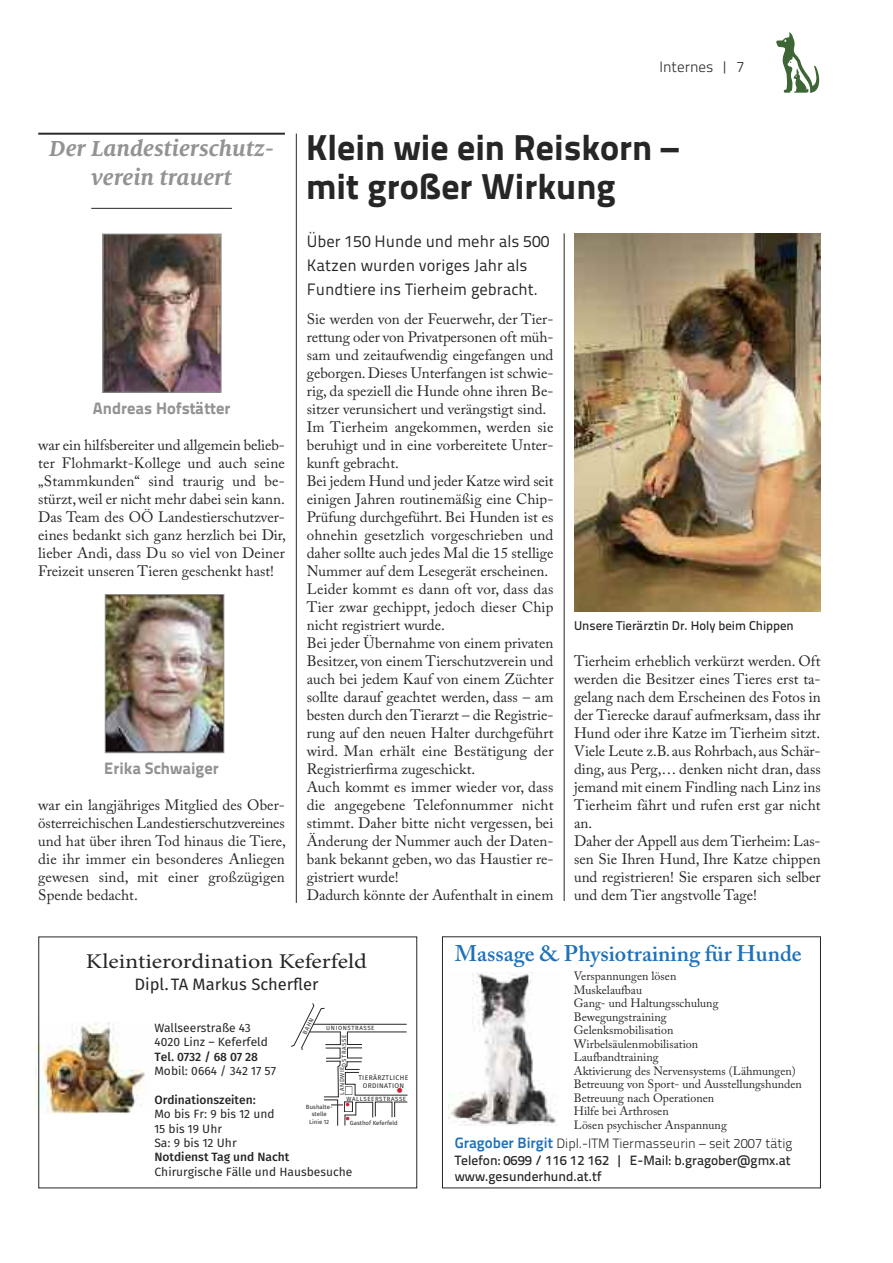
<style>
.page{position:relative;width:893px;height:1263px;background:#fff}
.page>*{position:absolute;margin:0;border:0;box-sizing:border-box;transform-origin:0 0}
.t1{font:36px/39px "Titillium Text 25 L 999 wt";color:#272627}
.t2{font:italic 700 24px/28.8px "Milo Serif OT";color:#939393;text-align:center}
.t3{font:600 22.5px "Adobe Caslon Pro";color:#1f71b9}
.t4{font:21px "Minion Pro";color:#272627;scale:1.15 1}
.t5{font:21px "Adobe Caslon Pro";color:#cc2235}
.t6{font:16.5px/24px "Titillium Maps 29 L 400 wt";color:#272627}
.t7{font:16.5px "Titillium Text 25 L 999 wt";color:#939393}
.t8{font:16.5px "Fira Sans OT";color:#272627}
.t9{font:15px/18px "Adobe Caslon Pro";color:#272627}
.t10{font:15px "Titillium Text 25 L 250 wt";color:#272627}
.t11{font:15px/14.2px "Adobe Caslon Pro";color:#cc2235}
.t12{font:13.5px/16.5px "Titillium Text 25 L 600 wt";color:#272627}
.t13{font:13.5px "Titillium Text 25 L 250 wt";color:#272627}
.t14{font:12.75px "Titillium Text 25 L 600 wt";color:#272627}
.t15{font:12px/13.5px "Adobe Caslon Pro";color:#272627}
.t16{font:12px/14.4px "Fira Sans OT";color:#272627}
.t17{font:12px "Fira Sans OT Medium";color:#272627}
.t18{font:6.75px/8.1px "Fira Sans OT";letter-spacing:.05em;color:#272627;text-align:center}
.t19{font:6px "Fira Sans OT";letter-spacing:.1em;color:#272627}
.t20{font:6px/7.2px "Fira Sans OT";color:#272627;text-align:center}
.s1{font-family:"Titillium Text 25 L 800 wt";font-size:15px;color:#1f71b9}
</style>
<div class="page">
<svg style="left:776px;top:32px;width:44px;height:61px"></svg>
<hr style="left:296px;top:133px;width:1px;height:770px;background:#272627">
<hr style="left:564px;top:233px;width:1px;height:668px;background:#272627">
<img style="left:36px;top:1022px;width:109px;height:91px">
<hr style="left:313px;top:1024px;width:94px;height:1px;background:#272627">
<hr style="left:347px;top:1032px;width:60px;height:1px;background:#272627">
<svg style="left:291px;top:1003px;width:50px;height:47px"></svg>
<svg style="left:347px;top:1031px;width:15px;height:14px"></svg>
<svg style="left:323px;top:1061px;width:85px;height:65px"></svg>
<img style="left:574px;top:234px;width:247px;height:377px">
<div style="left:442px;top:936px;width:379px;height:252px;border:1px solid #272627"></div>
<img style="left:449px;top:972px;width:107px;height:154px">
<hr style="left:38px;top:133px;width:247px;height:2px;background:#272627">
<hr style="left:91px;top:208px;width:141px;height:1px;background:#272627">
<img style="left:104px;top:236px;width:115px;height:154px">
<div style="left:102px;top:234px;width:119px;height:158px;border:1px solid #939393"></div>
<img style="left:107px;top:596px;width:115px;height:155px">
<div style="left:105px;top:594px;width:119px;height:159px;border:1px solid #939393"></div>
<p class="t10" style="left:659px;top:61px;width:86px">Internes | 7</p>
<h2 class="t2" style="left:49px;top:135px;width:226px">Der Landestierschutz&shy;verein trauert</h2>
<p class="t7" style="left:93px;top:402px;width:139px">Andreas Hofstätter</p>
<p class="t9" style="left:38px;top:438px;width:249px;text-align:justify">war ein hilfsbereiter und allgemein belieb&shy;ter Flohmarkt-Kollege und auch seine „Stammkunden“ sind traurig und be&shy;stürzt,weil er nicht mehr dabei sein kann.<br>Das Team des OÖ Landestierschutzver&shy;eines bedankt sich ganz herzlich bei Dir, lieber Andi, dass Du so viel von Deiner Freizeit unseren Tieren geschenkt hast!</p>
<p class="t7" style="left:104px;top:762px;width:116px">Erika Schwaiger</p>
<p class="t9" style="left:38px;top:798px;width:249px;text-align:justify">war ein langjähriges Mitglied des Ober&shy;österreichischen Landestierschutzvereines und hat über ihren Tod hinaus die Tiere, die ihr immer ein besonderes Anliegen gewesen sind, mit einer großzügigen Spende bedacht.</p>
<h1 class="t1" style="left:306px;top:131px;width:374px">Klein wie ein Reiskorn – mit großer Wirkung</h1>
<p class="t6" style="left:307px;top:231px;width:244px">Über 150 Hunde und mehr als 500<br>Katzen wurden voriges Jahr als<br>Fundtiere ins Tierheim gebracht.</p>
<p class="t9" style="left:307px;top:312px;width:248px">Sie werden von der Feuerwehr, der Tier&shy;rettung oder von Privatpersonen oft müh&shy;sam und zeitaufwendig eingefangen und geborgen. Dieses Unterfangen ist schwie&shy;rig, da speziell die Hunde ohne ihren Be&shy;sitzer verunsichert und verängstigt sind.<br>Im Tierheim angekommen, werden sie beruhigt und in eine vorbereitete Unter&shy;kunft gebracht.<br>Bei jedem Hund und jeder Katze wird seit einigen Jahren routinemäßig eine Chip-Prüfung durchgeführt. Bei Hunden ist es ohnehin gesetzlich vorgeschrieben und daher sollte auch jedes Mal die 15 stellige Nummer auf dem Lesegerät erscheinen.<br>Leider kommt es dann oft vor, dass das Tier zwar gechippt, jedoch dieser Chip nicht registriert wurde.<br>Bei jeder Übernahme von einem privaten Besitzer, von einem Tierschutzverein und auch bei jedem Kauf von einem Züchter sollte darauf geachtet werden, dass – am besten durch den Tierarzt – die Registrie&shy;rung auf den neuen Halter durchgeführt wird. Man erhält eine Bestätigung der Registrierfirma zugeschickt.<br>Auch kommt es immer wieder vor, dass die angegebene Telefonnummer nicht stimmt. Daher bitte nicht vergessen, bei Änderung der Nummer auch der Daten&shy;bank bekannt geben, wo das Haustier re&shy;gistriert wurde!<br>Dadurch könnte der Aufenthalt in einem</p>
<p class="t14" style="left:574px;top:621px;width:221px">Unsere Tierärztin Dr. Holy beim Chippen</p>
<p class="t9" style="left:574px;top:654px;width:248px">Tierheim erheblich verkürzt werden. Oft werden die Besitzer eines Tieres erst ta&shy;gelang nach dem Erscheinen des Fotos in der Tierecke darauf aufmerksam, dass ihr Hund oder ihre Katze im Tierheim sitzt.<br>Viele Leute z.B. aus Rohrbach, aus Schär&shy;ding, aus Perg,… denken nicht dran, dass jemand mit einem Findling nach Linz ins Tierheim fährt und rufen erst gar nicht an.<br>Daher der Appell aus dem Tierheim: Las&shy;sen Sie Ihren Hund, Ihre Katze chippen und registrieren! Sie ersparen sich selber und dem Tier angstvolle Tage!</p>
<h3 class="t4" style="left:86px;top:953px;width:246px">Kleintierordination Keferfeld</h3>
<p class="t8" style="left:134px;top:978px;width:186px">Dipl.TA Markus Scherfler</p>
<p class="t16" style="left:154px;top:1021px;width:115px">Wallseerstraße 43<br>4020 Linz – Keferfeld</p>
<p class="t17" style="left:154px;top:1051px;width:105px">Tel. 0732 / 68 07 28</p>
<p class="t16" style="left:154px;top:1064px;width:123px">Mobil: 0664 / 342 17 57</p>
<p class="t17" style="left:154px;top:1095px;width:103px">Ordinationszeiten:</p>
<p class="t16" style="left:154px;top:1108px;width:122px">Mo bis Fr: 9 bis 12 und<br>15 bis 19 Uhr<br>Sa: 9 bis 12 Uhr</p>
<p class="t17" style="left:154px;top:1152px;width:136px">Notdienst Tag und Nacht</p>
<p class="t16" style="left:154px;top:1165px;width:199px">Chirurgische Fälle und Hausbesuche</p>
<p class="t19" style="left:302px;top:1033px;width:19px;rotate:-63deg">BAHN</p>
<p class="t19" style="left:326px;top:1026px;width:50px">UNIONSTRASSE</p>
<p class="t19" style="left:340px;top:1094px;width:30px;rotate:-90deg">LANDWIE</p>
<p class="t20" style="left:306px;top:1104px;width:28px">Bushalte&shy;stelle<br>Linie 12</p>
<p class="t19" style="left:342px;top:1066px;width:33px;rotate:-90deg">DSTRASSE</p>
<p class="t18" style="left:358px;top:1074px;width:51px">TIERÄRZTLICHE<br>ORDINATION</p>
<h3 class="t5" style="left:396px;top:1083px;width:9px">•</h3>
<p class="t19" style="left:347px;top:1097px;width:61px">WALLSEERSTRASSE</p>
<p class="t20" style="left:350px;top:1119px;width:49px">Gasthof Keferfeld</p>
<p class="t11" style="left:345px;top:1099px;width:7px">• •</p>
<h3 class="t3" style="left:455px;top:945px;width:349px">Massage &amp; Physiotraining für Hunde</h3>
<p class="t15" style="left:574px;top:971px;width:230px">Verspannungen lösen<br>Muskelaufbau<br>Gang- und Haltungsschulung<br>Bewegungstraining<br>Gelenksmobilisation<br>Wirbelsäulenmobilisation<br>Laufbandtraining<br>Aktivierung des Nervensystems (Lähmungen)<br>Betreuung von Sport- und Ausstellungshunden<br>Betreuung nach Operationen<br>Hilfe bei Arthrosen<br>Lösen psychischer Anspannung</p>
<p class="t13" style="left:455px;top:1139px;width:339px"><span class="s1">Gragober Birgit</span> Dipl.-ITM Tiermasseurin – seit 2007 tätig</p>
<p class="t12" style="left:455px;top:1153px;width:338px">Telefon: 0699 / 116 12 162 | E-Mail: b.gragober@gmx.at www.gesunderhund.at.tf</p>
</div>
